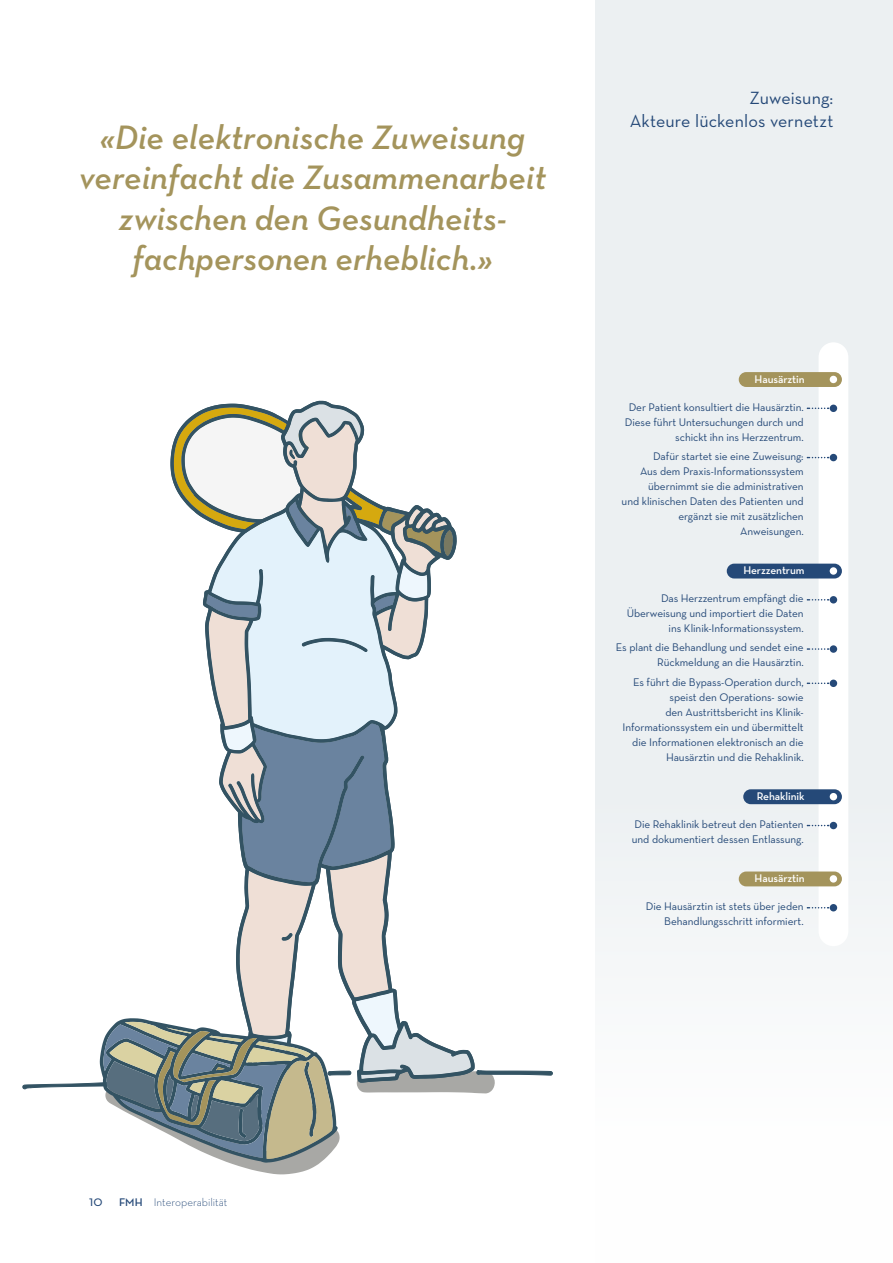
<style>
.page{position:relative;width:893px;height:1263px;background:#fff}
.page>*{position:absolute;margin:0;border:0;box-sizing:border-box;transform-origin:0 0}
.t1{font:italic 600 34.5px/40.5px "Neutraface Text";color:#a4945c;text-align:center}
.t2{font:18px/22.4px "Neutraface Text";letter-spacing:.005em;color:#254978;text-align:right}
.t3{font:11.25px/15px "Neutraface Text";letter-spacing:-.005em;color:#254978;text-align:right}
.t4{font:600 11.25px "Neutraface Text";letter-spacing:-.005em;color:#fff}
.t5{font:300 11.25px "Neutraface Text";color:#254978}
.s1{font-weight:400;font-size:15px}
.s2{font-weight:600}
</style>
<div class="page">
<svg style="left:22px;top:404px;width:531px;height:770px"></svg>
<div style="left:595px;top:0;width:298px;height:1263px;background:linear-gradient(to right,#f0f3f5,#f1f4f5)"></div>
<div style="left:819px;top:342px;width:29px;height:604px;background:#fff;border-radius:15px"></div>
<div style="left:739px;top:372px;width:103px;height:15px;background:#a4945c;border-radius:7px"></div>
<div style="left:830px;top:376px;width:7px;height:7px;background:#fff;border-radius:50%"></div>
<div style="left:830px;top:405px;width:7px;height:7px;background:#254978;border-radius:50%"></div>
<svg style="left:807px;top:408px;width:22px;height:1px"></svg>
<div style="left:830px;top:454px;width:7px;height:7px;background:#254978;border-radius:50%"></div>
<svg style="left:807px;top:457px;width:22px;height:1px"></svg>
<div style="left:727px;top:564px;width:115px;height:14px;background:#254978;border-radius:7px"></div>
<div style="left:830px;top:567px;width:7px;height:8px;background:#fff;border-radius:50%"></div>
<div style="left:830px;top:596px;width:7px;height:7px;background:#254978;border-radius:50%"></div>
<svg style="left:807px;top:599px;width:22px;height:1px"></svg>
<div style="left:830px;top:645px;width:7px;height:8px;background:#254978;border-radius:50%"></div>
<svg style="left:807px;top:648px;width:22px;height:2px"></svg>
<div style="left:830px;top:680px;width:7px;height:7px;background:#254978;border-radius:50%"></div>
<svg style="left:807px;top:682px;width:22px;height:2px"></svg>
<div style="left:743px;top:789px;width:99px;height:15px;background:#254978;border-radius:7px"></div>
<div style="left:830px;top:793px;width:7px;height:7px;background:#fff;border-radius:50%"></div>
<div style="left:830px;top:822px;width:7px;height:7px;background:#254978;border-radius:50%"></div>
<svg style="left:807px;top:825px;width:22px;height:1px"></svg>
<div style="left:739px;top:871px;width:103px;height:15px;background:#a4945c;border-radius:7px"></div>
<div style="left:830px;top:875px;width:7px;height:7px;background:#fff;border-radius:50%"></div>
<div style="left:830px;top:904px;width:7px;height:7px;background:#254978;border-radius:50%"></div>
<svg style="left:807px;top:907px;width:22px;height:1px"></svg>
<h1 class="t1" style="left:79px;top:117px;width:469px">«Die elektronische Zuweisung vereinfacht die Zusammenarbeit zwischen den Gesundheits&shy;fachpersonen erheblich.»</h1>
<h2 class="t2" style="left:630px;top:87px;width:205px">Zuweisung:<br>Akteure lückenlos vernetzt</h2>
<p class="t4" style="left:755px;top:372px;width:51px">Hausärztin</p>
<p class="t3" style="left:625px;top:399px;width:180px">Der Patient konsultiert die Hausärztin.<br>Diese führt Untersuchungen durch und schickt ihn ins Herzzentrum.</p>
<p class="t3" style="left:622px;top:448px;width:184px">Dafür startet sie eine Zuweisung:<br>Aus dem Praxis-Informationssystem übernimmt sie die administrativen<br>und klinischen Daten des Patienten und ergänzt sie mit zusätzlichen<br>Anweisungen.</p>
<p class="t4" style="left:743px;top:563px;width:63px">Herzzentrum</p>
<p class="t3" style="left:627px;top:591px;width:178px">Das Herzzentrum empfängt die<br>Überweisung und importiert die Daten ins Klinik-Informationssystem.</p>
<p class="t3" style="left:616px;top:640px;width:189px">Es plant die Behandlung und sendet eine<br>Rückmeldung an die Hausärztin.</p>
<p class="t3" style="left:623px;top:674px;width:183px">Es führt die Bypass-Operation durch, speist den Operations- sowie<br>den Austrittsbericht ins Klinik-Informationssystem ein und übermittelt die Informationen elektronisch an die Hausärztin und die Rehaklinik.</p>
<p class="t4" style="left:757px;top:789px;width:49px">Rehaklinik</p>
<p class="t3" style="left:632px;top:816px;width:173px;text-align:left">Die Rehaklinik betreut den Patienten und dokumentiert dessen Entlassung.</p>
<p class="t4" style="left:755px;top:871px;width:51px">Hausärztin</p>
<p class="t3" style="left:646px;top:899px;width:159px">Die Hausärztin ist stets über jeden<br>Behandlungsschritt informiert.</p>
<p class="t5" style="left:89px;top:1195px;width:140px"><span class="s1">10</span> <span class="s2">FMH</span> Interoperabilität</p>
</div>
